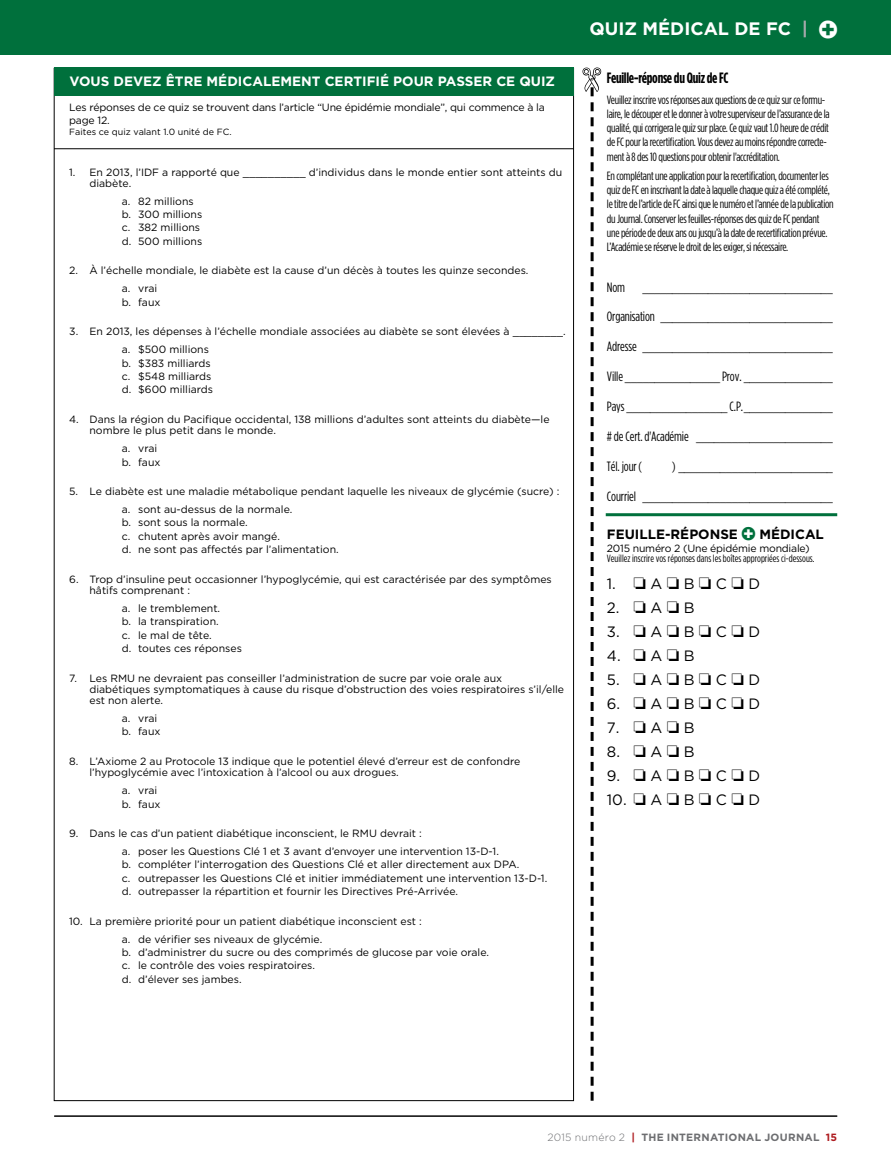
<style>
.page{position:relative;width:891px;height:1175px;background:#fff}
.page>*{position:absolute;margin:0;border:0;box-sizing:border-box;transform-origin:0 0}
.t1{font:700 18px "Gotham HTF";color:#fff}
.t2{font:15px "Gotham HTF";color:#000}
.t3{font:700 condensed 15px "Gotham HTF";letter-spacing:-.02em;color:#000}
.t4{font:condensed 13.5px "Gotham HTF";letter-spacing:-.01em;color:#000}
.t5{font:700 13.5px "Gotham HTF";color:#fff}
.t6{font:700 13.5px "Gotham HTF";color:#000}
.t7{font:condensed 12px/14.2px "Gotham HTF";letter-spacing:-.02em;color:#000}
.t8{font:10.5px/13.4px "Gotham HTF";color:#000}
.t9{font:10.5px/12.6px "Gotham HTF";letter-spacing:-.02em;color:#000}
.t10{font:condensed 10.5px "Gotham HTF";color:#000}
.t11{font:700 10.5px "Gotham HTF";letter-spacing:.02em;color:#6d6e71}
.t12{font:9px "Gotham HTF";color:#000}
.s1{color:#a7a9ac}
.s2{font-family:"Dispatch Pi 2002 FINAL";font-weight:400}
.s3{font-family:"Dispatch Pi 2002 FINAL";font-weight:400;color:#00703c}
.s4{font-weight:300}
.s5{color:#ae1b1f}
</style>
<div class="page">
<div style="left:0;top:0;width:891px;height:54px;background:#00703c"></div>
<div style="left:54px;top:68px;width:520px;height:28px;background:#00703c"></div>
<hr style="left:606px;top:513px;width:231px;height:3px;background:#00703c">
<hr style="left:54px;top:148px;width:520px;height:1px;background:#000">
<svg style="left:583px;top:68px;width:18px;height:1032px"></svg>
<hr style="left:54px;top:1115px;width:783px;height:1px;background:#000">
<h1 class="t1" style="left:590px;top:18px;width:249px">QUIZ MÉDICAL DE FC <span class="s1">|</span> <span class="s2">G</span></h1>
<p class="t5" style="left:70px;top:74px;width:487px">VOUS DEVEZ ÊTRE MÉDICALEMENT CERTIFIÉ POUR PASSER CE QUIZ</p>
<h2 class="t3" style="left:607px;top:69px;width:123px">Feuille-réponse du Quiz de FC</h2>
<p class="t7" style="left:607px;top:92px;width:224px">Veuillez inscrire vos réponses aux questions de ce quiz sur ce formu&shy;laire, le découper et le donner à votre superviseur de l’assurance de la qualité, qui corrigera le quiz sur place. Ce quiz vaut 1.0 heure de crédit de FC pour la recertification. Vous devez au moins répondre correcte&shy;ment à 8 des 10 questions pour obtenir l'accréditation.</p>
<p class="t7" style="left:607px;top:168px;width:228px">En complétant une application pour la recertification, documenter les quiz de FC en inscrivant la date à laquelle chaque quiz a été complété, le titre de l’article de FC ainsi que le numéro et l’année de la publication du Journal. Conserver les feuilles-réponses des quiz de FC pendant une période de deux ans ou jusqu’à la date de recertification prévue.<br>L’Académie se réserve le droit de les exiger, si nécessaire.</p>
<p class="t4" style="left:607px;top:279px;width:20px">Nom</p>
<p class="t4" style="left:643px;top:279px;width:192px">________________________________</p>
<p class="t4" style="left:607px;top:309px;width:228px">Organisation _____________________________</p>
<p class="t4" style="left:607px;top:339px;width:228px">Adresse ________________________________</p>
<p class="t4" style="left:607px;top:369px;width:228px">Ville ________________ Prov. _______________</p>
<p class="t4" style="left:607px;top:399px;width:228px">Pays _________________ C.P._______________</p>
<p class="t4" style="left:607px;top:429px;width:228px"># de Cert. d'Académie _______________________</p>
<p class="t4" style="left:607px;top:459px;width:37px">Tél. jour (</p>
<p class="t4" style="left:672px;top:459px;width:162px">) __________________________</p>
<p class="t4" style="left:607px;top:489px;width:228px">Courriel ________________________________</p>
<p class="t6" style="left:607px;top:526px;width:219px">FEUILLE-RÉPONSE <span class="s3">G</span> MÉDICAL</p>
<p class="t9" style="left:607px;top:541px;width:204px">2015 numéro 2 (Une épidémie mondiale)</p>
<p class="t10" style="left:607px;top:552px;width:209px">Veuillez inscrire vos réponses dans les boîtes appropriées ci-dessous.</p>
<h2 class="t2" style="left:607px;top:575px;width:155px">1. □ A □ B □ C □ D</h2>
<h2 class="t2" style="left:607px;top:599px;width:89px">2. □ A □ B</h2>
<h2 class="t2" style="left:607px;top:623px;width:155px">3. □ A □ B □ C □ D</h2>
<h2 class="t2" style="left:607px;top:647px;width:89px">4. □ A □ B</h2>
<h2 class="t2" style="left:607px;top:671px;width:155px">5. □ A □ B □ C □ D</h2>
<h2 class="t2" style="left:607px;top:695px;width:155px">6. □ A □ B □ C □ D</h2>
<h2 class="t2" style="left:607px;top:719px;width:89px">7. □ A □ B</h2>
<h2 class="t2" style="left:607px;top:743px;width:89px">8. □ A □ B</h2>
<h2 class="t2" style="left:607px;top:767px;width:155px">9. □ A □ B □ C □ D</h2>
<h2 class="t2" style="left:607px;top:791px;width:155px">10. □ A □ B □ C □ D</h2>
<p class="t9" style="left:69px;top:101px;width:477px">Les réponses de ce quiz se trouvent dans l’article “Une épidémie mondiale”, qui commence à la page 12.</p>
<p class="t12" style="left:69px;top:126px;width:164px">Faites ce quiz valant 1.0 unité de FC.</p>
<p class="t8" style="left:89px;top:166px;width:474px;line-height:11.2px;text-indent:-20px">1. En 2013, l’IDF a rapporté que __________ d’individus dans le monde entier sont atteints du diabète.</p>
<p class="t8" style="left:122px;top:194px;width:82px">a. 82 millions b. 300 millions c. 382 millions d. 500 millions</p>
<p class="t8" style="left:122px;top:261px;width:408px;line-height:18px;text-indent:-52px">2. À l’échelle mondiale, le diabète est la cause d’un décès à toutes les quinze secondes. a. vrai</p>
<p class="t8" style="left:122px;top:295px;width:40px">b. faux</p>
<p class="t8" style="left:122px;top:322px;width:445px;line-height:18px;text-indent:-52px">3. En 2013, les dépenses à l’échelle mondiale associées au diabète se sont élevées à ________. a. $500 millions</p>
<p class="t8" style="left:122px;top:356px;width:93px">b. $383 milliards c. $548 milliards d. $600 milliards</p>
<p class="t8" style="left:89px;top:413px;width:462px;line-height:11.2px;text-indent:-20px">4. Dans la région du Pacifique occidental, 138 millions d’adultes sont atteints du diabète—le nombre le plus petit dans le monde.</p>
<p class="t8" style="left:122px;top:441px;width:40px">a. vrai b. faux</p>
<p class="t8" style="left:122px;top:482px;width:439px;line-height:18px;text-indent:-52px">5. Le diabète est une maladie métabolique pendant laquelle les niveaux de glycémie (sucre) : a. sont au-dessus de la normale.</p>
<p class="t8" style="left:122px;top:516px;width:218px">b. sont sous la normale.<br>c. chutent après avoir mangé.<br>d. ne sont pas affectés par l’alimentation.</p>
<p class="t8" style="left:89px;top:573px;width:464px;line-height:11.2px;text-indent:-20px">6. Trop d’insuline peut occasionner l’hypoglycémie, qui est caractérisée par des symptômes hâtifs comprenant :</p>
<p class="t8" style="left:122px;top:601px;width:122px">a. le tremblement.<br>b. la transpiration.<br>c. le mal de tête.<br>d. toutes ces réponses</p>
<p class="t8" style="left:89px;top:672px;width:476px;line-height:11.2px;text-indent:-20px">7. Les RMU ne devraient pas conseiller l’administration de sucre par voie orale aux diabétiques symptomatiques à cause du risque d’obstruction des voies respiratoires s’il/elle est non alerte.</p>
<p class="t8" style="left:122px;top:711px;width:40px">a. vrai b. faux</p>
<p class="t8" style="left:89px;top:755px;width:432px;line-height:11.2px;text-indent:-20px">8. L’Axiome 2 au Protocole 13 indique que le potentiel élevé d’erreur est de confondre l’hypoglycémie avec l’intoxication à l’alcool ou aux drogues.</p>
<p class="t8" style="left:122px;top:783px;width:40px">a. vrai b. faux</p>
<p class="t8" style="left:122px;top:824px;width:379px;line-height:18px;text-indent:-52px">9. Dans le cas d’un patient diabétique inconscient, le RMU devrait :<br>a. poser les Questions Clé 1 et 3 avant d’envoyer une intervention 13-D-1.</p>
<p class="t8" style="left:122px;top:858px;width:427px">b. compléter l’interrogation des Questions Clé et aller directement aux DPA.<br>c. outrepasser les Questions Clé et initier immédiatement une intervention 13-D-1. d. outrepasser la répartition et fournir les Directives Pré-Arrivée.</p>
<p class="t8" style="left:122px;top:912px;width:302px;line-height:18px;text-indent:-52px">10. La première priorité pour un patient diabétique inconscient est : a. de vérifier ses niveaux de glycémie.</p>
<p class="t8" style="left:122px;top:945px;width:369px">b. d’administrer du sucre ou des comprimés de glucose par voie orale. c. le contrôle des voies respiratoires.<br>d. d’élever ses jambes.</p>
<p class="t11" style="left:547px;top:1131px;width:291px"><span class="s4">2015 numéro 2</span> <span class="s5">|</span> THE INTERNATIONAL JOURNAL <span class="s5">15</span></p>
</div>
